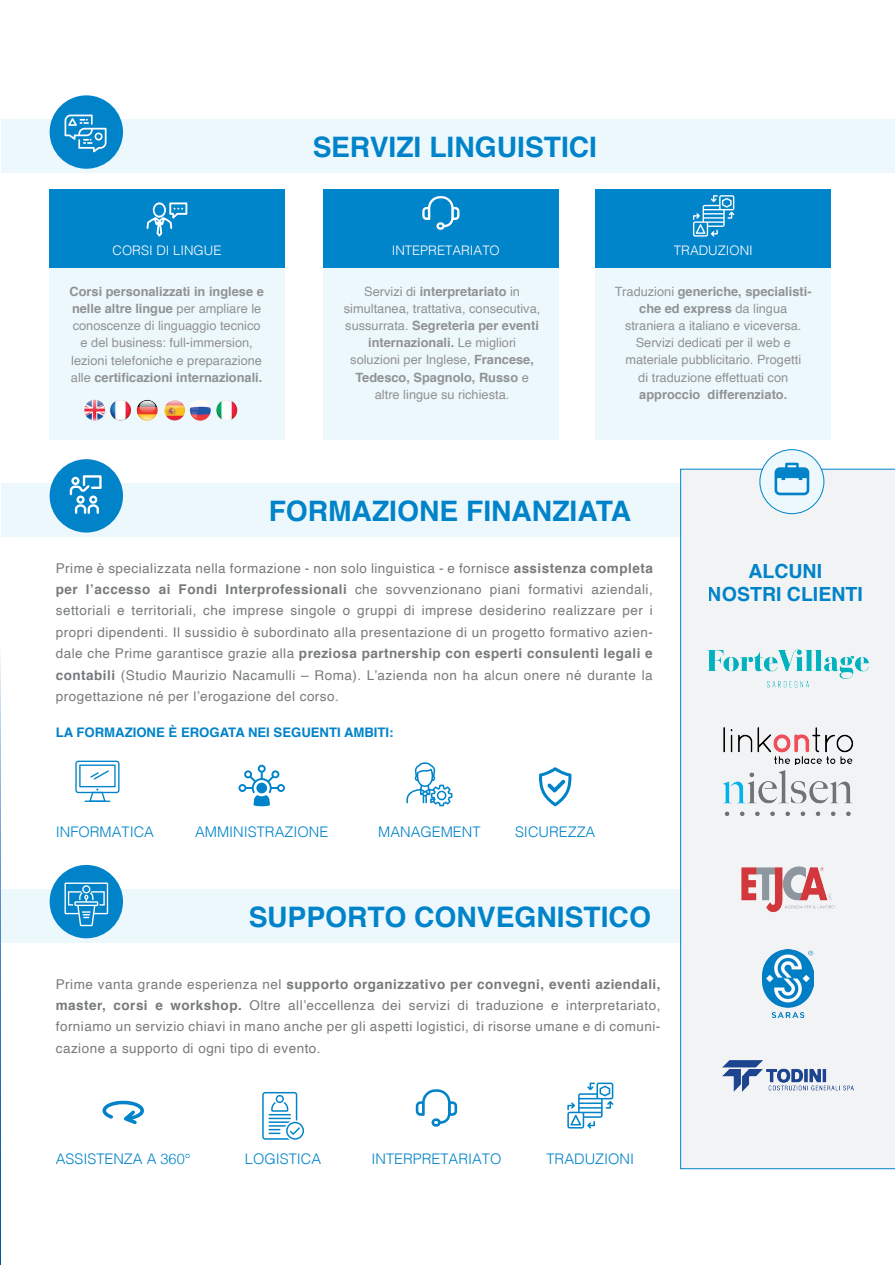
<style>
.page{position:relative;width:895px;height:1265px;background:#fff}
.page>*{position:absolute;margin:0;border:0;box-sizing:border-box;transform-origin:0 0}
.t1{font:700 28.2px "Helvetica";color:#0083c9}
.t2{font:700 19.5px/23.4px "Helvetica";color:#0083c9;text-align:center}
.t3{font:300 14.55px "Helvetica";color:#0083c9}
.t4{font:13.5px/21.3px "Helvetica";letter-spacing:.035em;color:#777a7c;text-align:justify}
.t5{font:700 13.2px "Helvetica";color:#0083c9}
.t6{font:300 13.2px "Helvetica";color:#fff}
.t7{font:12.75px/17.1px "Helvetica";color:#909293;text-align:center}
.t8{font:700 12.75px "Helvetica";color:#909293}
.s1{font-weight:700}
</style>
<div class="page">
<div style="left:2px;top:483px;width:892px;height:54px;background:#edf8fd"></div>
<div style="left:2px;top:888px;width:892px;height:54px;background:#edf8fd"></div>
<div style="left:2px;top:119px;width:892px;height:54px;background:#edf8fd"></div>
<div style="left:323px;top:189px;width:235px;height:81px;background:#0084ca"></div>
<div style="left:595px;top:189px;width:236px;height:81px;background:#0084ca"></div>
<svg style="left:422px;top:196px;width:37px;height:34px"></svg>
<svg style="left:693px;top:195px;width:41px;height:41px"></svg>
<svg style="left:75px;top:760px;width:44px;height:42px"></svg>
<svg style="left:406px;top:762px;width:46px;height:44px"></svg>
<svg style="left:238px;top:764px;width:47px;height:42px"></svg>
<svg style="left:539px;top:767px;width:32px;height:39px"></svg>
<svg style="left:416px;top:1089px;width:41px;height:37px"></svg>
<svg style="left:567px;top:1082px;width:46px;height:46px"></svg>
<svg style="left:102px;top:1100px;width:42px;height:24px"></svg>
<svg style="left:262px;top:1091px;width:42px;height:48px"></svg>
<div style="left:49px;top:189px;width:236px;height:81px;background:#0084ca"></div>
<div style="left:49px;top:268px;width:236px;height:172px;background:#edf8fd"></div>
<div style="left:323px;top:268px;width:235px;height:172px;background:#edf8fd"></div>
<div style="left:595px;top:268px;width:235px;height:172px;background:#edf8fd"></div>
<svg style="left:146px;top:202px;width:41px;height:35px"></svg>
<div style="left:680px;top:469px;width:214px;height:700px;background:#f2f3f4"></div>
<img style="left:84px;top:400px;width:21px;height:20px;border-radius:10px">
<img style="left:110px;top:400px;width:21px;height:20px;border-radius:10px">
<img style="left:137px;top:400px;width:20px;height:20px;border-radius:10px">
<img style="left:164px;top:400px;width:21px;height:20px;border-radius:10px">
<img style="left:190px;top:400px;width:21px;height:20px;border-radius:10px">
<img style="left:216px;top:400px;width:21px;height:20px;border-radius:10px">
<div style="left:50px;top:95px;width:73px;height:74px;background:#0083c9;border-radius:50%"></div>
<svg style="left:65px;top:115px;width:41px;height:37px"></svg>
<div style="left:50px;top:459px;width:73px;height:73px;background:#0083c9;border-radius:50%"></div>
<svg style="left:70px;top:475px;width:32px;height:39px"></svg>
<div style="left:50px;top:864px;width:73px;height:74px;background:#0083c9;border-radius:50%"></div>
<svg style="left:64px;top:882px;width:44px;height:44px"></svg>
<div style="left:759px;top:449px;width:64px;height:64px;background:#edf8fd;border-radius:50%"></div>
<div style="left:759px;top:449px;width:65px;height:65px;border:1px solid #0083c9;border-radius:50%"></div>
<img style="left:707px;top:650px;width:161px;height:37px">
<img style="left:723px;top:770px;width:129px;height:45px">
<img style="left:722px;top:726px;width:131px;height:38px">
<img style="left:723px;top:1060px;width:130px;height:30px">
<img style="left:739px;top:865px;width:97px;height:47px">
<img style="left:762px;top:949px;width:51px;height:68px">
<svg style="left:774px;top:462px;width:35px;height:33px"></svg>
<svg style="left:0;top:655px;width:1px;height:609px"></svg>
<h1 class="t1" style="left:312px;top:124px;width:286px">SERVIZI LINGUISTICI</h1>
<p class="t6" style="left:112px;top:239px;width:110px">CORSI DI LINGUE</p>
<p class="t6" style="left:391px;top:239px;width:110px">INTEPRETARIATO</p>
<p class="t6" style="left:674px;top:239px;width:80px">TRADUZIONI</p>
<p class="t7" style="left:69px;top:283px;width:196px"><span class="s1">Corsi personalizzati in inglese e nelle altre lingue</span> per ampliare le conoscenze di linguaggio tecnico e del business: full-immersion, lezioni telefoniche e preparazione alle <span class="s1">certificazioni internazionali.</span></p>
<p class="t7" style="left:344px;top:283px;width:198px">Servizi di <span class="s1">interpretariato</span> in simultanea, trattativa, consecutiva, sussurrata. <span class="s1">Segreteria per eventi internazionali.</span> Le migliori soluzioni per Inglese, <span class="s1">Francese,<br>Tedesco, Spagnolo, Russo</span> e altre lingue su richiesta.</p>
<p class="t7" style="left:615px;top:283px;width:198px">Traduzioni <span class="s1">generiche, specialisti&shy;che ed express</span> da lingua straniera a italiano e viceversa.<br>Servizi dedicati per il web e materiale pubblicitario. Progetti<br>di traduzione effettuati con</p>
<p class="t8" style="left:639px;top:384px;width:149px">approccio differenziato.</p>
<h1 class="t1" style="left:268px;top:488px;width:364px">FORMAZIONE FINANZIATA</h1>
<p class="t4" style="left:56px;top:558px;width:598px">Prime è specializzata nella formazione - non solo linguistica - e fornisce <span class="s1">assistenza completa per l’accesso ai Fondi Interprofessionali</span> che sovvenzionano piani formativi aziendali, settoriali e territoriali, che imprese singole o gruppi di imprese desiderino realizzare per i propri dipendenti. Il sussidio è subordinato alla presentazione di un progetto formativo azien&shy;dale che Prime garantisce grazie alla <span class="s1">preziosa partnership con esperti consulenti legali e contabili</span> (Studio Maurizio Nacamulli – Roma). L’azienda non ha alcun onere né durante la progettazione né per l’erogazione del corso.</p>
<p class="t5" style="left:56px;top:722px;width:339px">LA FORMAZIONE È EROGATA NEI SEGUENTI AMBITI:</p>
<p class="t3" style="left:56px;top:819px;width:100px">INFORMATICA</p>
<p class="t3" style="left:195px;top:819px;width:135px">AMMINISTRAZIONE</p>
<p class="t3" style="left:378px;top:819px;width:104px">MANAGEMENT</p>
<p class="t3" style="left:515px;top:819px;width:82px">SICUREZZA</p>
<h1 class="t1" style="left:248px;top:893px;width:404px">SUPPORTO CONVEGNISTICO</h1>
<p class="t4" style="left:56px;top:973px;width:606px">Prime vanta grande esperienza nel <span class="s1">supporto organizzativo per convegni, eventi aziendali, master, corsi e workshop.</span> Oltre all’eccellenza dei servizi di traduzione e interpretariato, forniamo un servizio chiavi in mano anche per gli aspetti logistici, di risorse umane e di comuni&shy;cazione a supporto di ogni tipo di evento.</p>
<p class="t3" style="left:56px;top:1146px;width:136px">ASSISTENZA A 360°</p>
<p class="t3" style="left:245px;top:1146px;width:78px">LOGISTICA</p>
<p class="t3" style="left:371px;top:1146px;width:131px">INTERPRETARIATO</p>
<p class="t3" style="left:546px;top:1146px;width:89px">TRADUZIONI</p>
<h2 class="t2" style="left:707px;top:559px;width:156px">ALCUNI<br>NOSTRI CLIENTI</h2>
</div>
